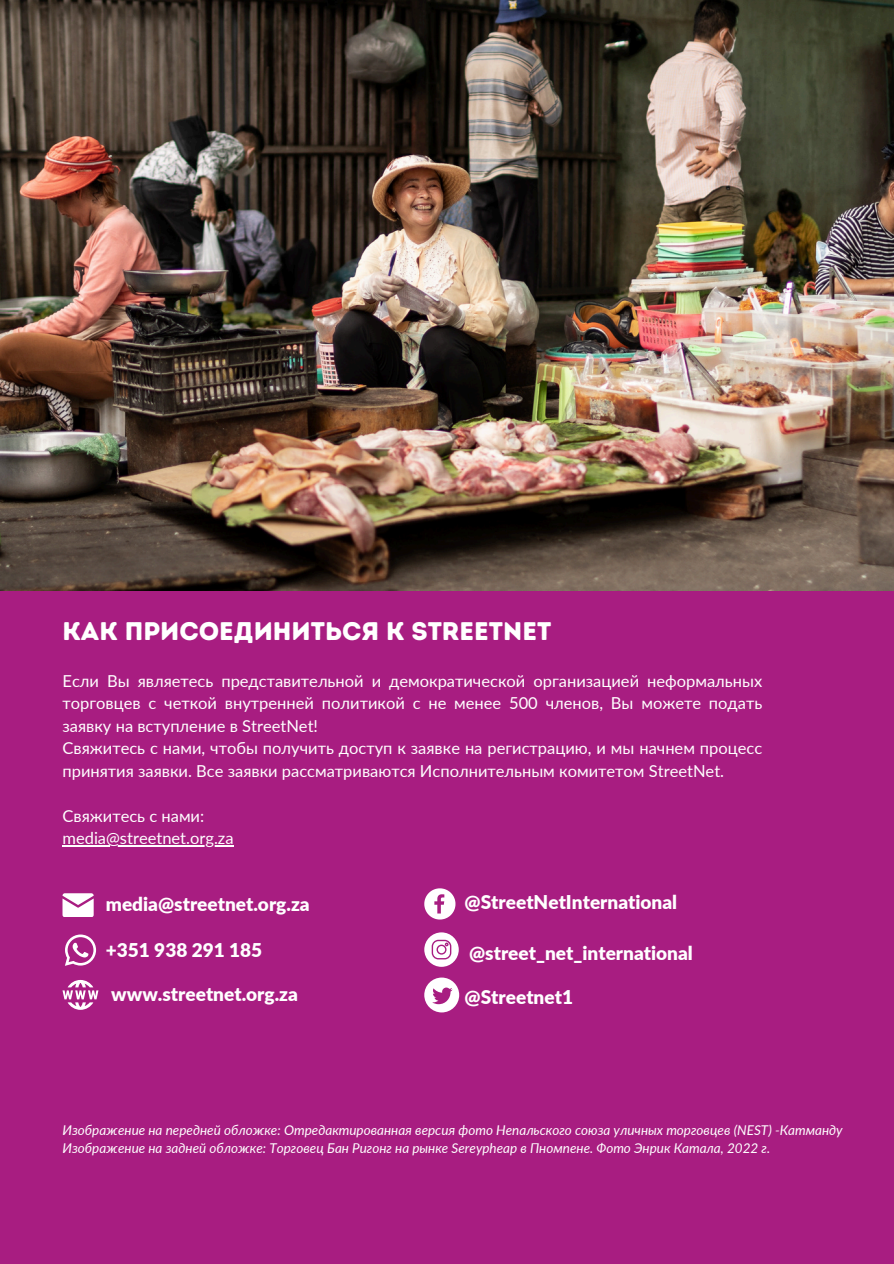
<style>
.page{position:relative;width:894px;height:1264px;background:#fff}
.page>*{position:absolute;margin:0;border:0;box-sizing:border-box;transform-origin:0 0}
.t1{font:25.5px "Intro Rust Base";color:#fff}
.t2{font:900 19.05px "Lato";color:#fff}
.t3{font:16.5px/22.5px "Lato";color:#fff}
.t4{font:italic 13.5px "Lato";color:#fff}
</style>
<div class="page">
<div style="left:0;top:0;width:893px;height:1263px;background:#a81d81"></div>
<img style="left:0;top:0;width:893px;height:590px">
<hr style="left:62px;top:845px;width:171px;height:1px;background:#fff">
<svg style="left:62px;top:893px;width:32px;height:23px"></svg>
<svg style="left:65px;top:934px;width:31px;height:31px"></svg>
<svg style="left:424px;top:888px;width:31px;height:31px"></svg>
<svg style="left:62px;top:979px;width:36px;height:30px"></svg>
<svg style="left:424px;top:932px;width:34px;height:34px"></svg>
<svg style="left:424px;top:977px;width:35px;height:35px"></svg>
<h1 class="t1" style="left:62px;top:616px;width:490px">КАК ПРИСОЕДИНИТЬСЯ К STREETNET</h1>
<h3 class="t3" style="left:62px;top:669px;width:701px">Если Вы являетесь представительной и демократической организацией неформальных торговцев с четкой внутренней политикой с не менее 500 членов, Вы можете подать заявку на вступление в StreetNet!<br>Свяжитесь с нами, чтобы получить доступ к заявке на регистрацию, и мы начнем процесс принятия заявки. Все заявки рассматриваются Исполнительным комитетом StreetNet.</h3>
<h3 class="t3" style="left:62px;top:804px;width:143px">Cвяжитесь с нами:</h3>
<p class="t3" style="left:62px;top:826px;width:172px">media@streetnet.org.za</p>
<h2 class="t2" style="left:106px;top:892px;width:205px">media@streetnet.org.za</h2>
<p class="t2" style="left:106px;top:938px;width:158px">+351 938 291 185</p>
<p class="t2" style="left:111px;top:982px;width:188px">www.streetnet.org.za</p>
<h2 class="t2" style="left:464px;top:890px;width:214px">@StreetNetInternational</h2>
<p class="t2" style="left:469px;top:940px;width:225px">@street_net_international</p>
<h2 class="t2" style="left:464px;top:984px;width:110px">@Streetnet1</h2>
<h2 class="t4" style="left:62px;top:1121px;width:781px">Изображение на передней обложке: Отредактированная версия фото Непальского союза уличных торговцев (NEST) -Катманду</h2>
<p class="t4" style="left:62px;top:1139px;width:709px">Изображение на задней обложке: Торговец Бан Ригонг на рынке Sereypheap в Пномпене. Фото Энрик Катала, 2022 г.</p>
</div>
